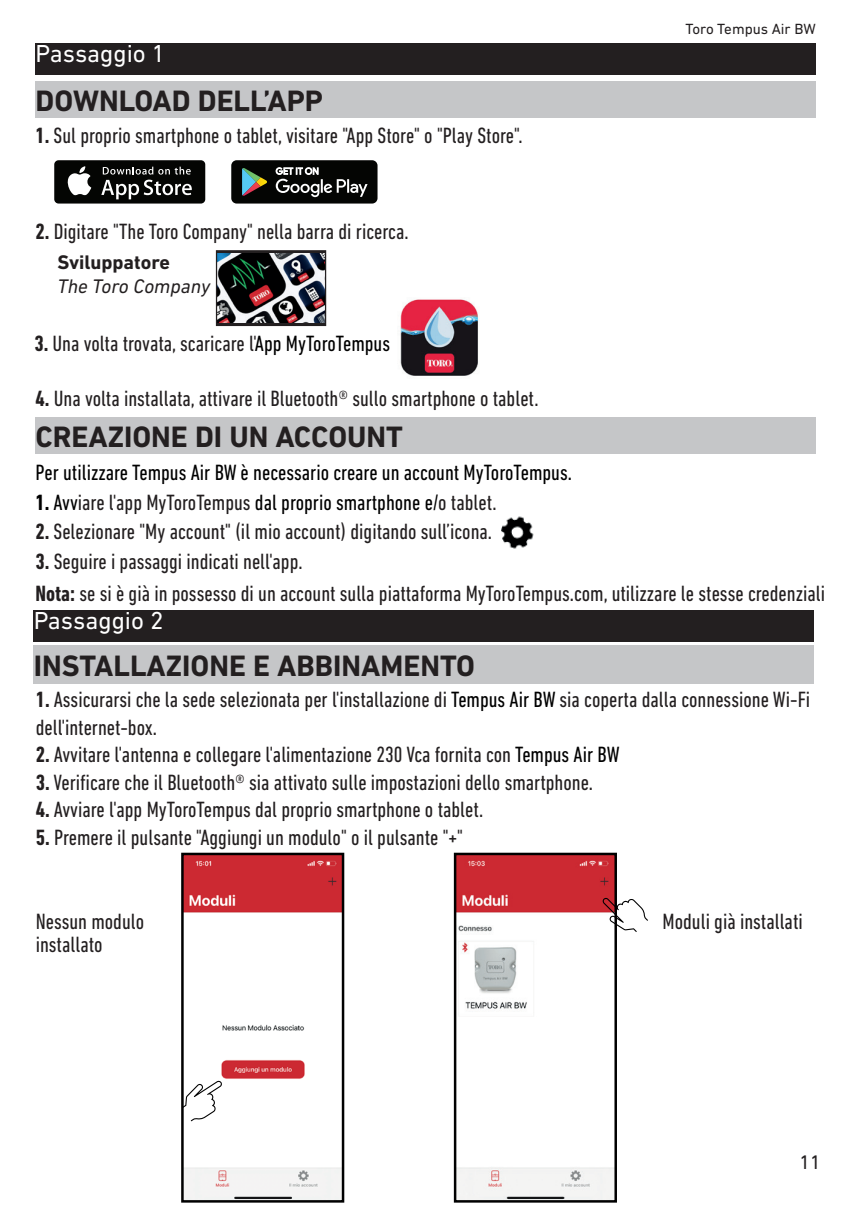
<style>
.page{position:relative;width:851px;height:1205px;background:#fff}
.page>*{position:absolute;margin:0;border:0;box-sizing:border-box;transform-origin:0 0}
.t1{font:700 30px "DIN Next LT Pro";color:#231f20}
.t2{font:25px "DIN Next LT Pro";color:#fff}
.t3{font:condensed 22.5px/27.5px "DIN Next LT Pro";color:#231f20}
.t4{font:condensed 22.5px "DIN Next LT Pro";color:#000}
.t5{font:italic 20px "DIN Next LT Pro";color:#231f20}
.t6{font:700 20px "DIN Next LT Pro";color:#231f20}
.t7{font:20px "DIN Next LT Pro";color:#231f20}
.t8{font:15px "DIN Next LT Pro";color:#231f20}
.s1{font-weight:700}
.s2{color:#000}
.s3{font-weight:700;color:#000}
</style>
<div class="page">
<div style="left:34px;top:610px;width:779px;height:31px;background:#231f20"></div>
<div style="left:34px;top:645px;width:779px;height:38px;background:#c5c6c8"></div>
<div style="left:35px;top:43px;width:780px;height:32px;background:#231f20"></div>
<div style="left:54px;top:160px;width:151px;height:44px;background:#040503;border-radius:4px"></div>
<svg style="left:67px;top:166px;width:24px;height:29px"></svg>
<svg style="left:101px;top:167px;width:91px;height:32px"></svg>
<div style="left:231px;top:160px;width:146px;height:44px;background:#040503;border-radius:5px"></div>
<svg style="left:276px;top:167px;width:91px;height:30px"></svg>
<svg style="left:242px;top:168px;width:25px;height:28px"></svg>
<div style="left:216px;top:251px;width:109px;height:74px;background:#231f20"></div>
<img style="left:218px;top:253px;width:106px;height:70px">
<div style="left:216px;top:250px;width:110px;height:76px;border:1px solid #231f20"></div>
<img style="left:400px;top:299px;width:79px;height:77px">
<div style="left:36px;top:81px;width:779px;height:37px;background:#c5c6c8"></div>
<img style="left:501px;top:516px;width:33px;height:33px">
<div style="left:35px;top:417px;width:780px;height:37px;background:#c5c6c8"></div>
<img style="left:184px;top:856px;width:157px;height:343px">
<div style="left:181px;top:853px;width:163px;height:349px;border:2px solid #000"></div>
<img style="left:457px;top:856px;width:157px;height:343px">
<div style="left:454px;top:853px;width:163px;height:349px;border:2px solid #000"></div>
<svg style="left:595px;top:884px;width:53px;height:55px"></svg>
<svg style="left:181px;top:1073px;width:52px;height:52px"></svg>
<p class="t2" style="left:35px;top:39px;width:131px">Passaggio 1</p>
<h1 class="t1" style="left:36px;top:83px;width:289px">DOWNLOAD DELL’APP</h1>
<p class="t3" style="left:35px;top:121px;width:488px"><span class="s1">1.</span> Sul proprio smartphone o tablet, visitare "App Store" o "Play Store".</p>
<p class="t3" style="left:35px;top:218px;width:374px"><span class="s1">2.</span> Digitare "The Toro Company" nella barra di ricerca.</p>
<p class="t6" style="left:57px;top:250px;width:114px">Sviluppatore</p>
<p class="t5" style="left:57px;top:275px;width:154px">The Toro Company</p>
<p class="t3" style="left:34px;top:329px;width:357px"><span class="s1">3.</span> Una volta trovata, scaricare l'<span class="s2">App MyToroTempus</span></p>
<p class="t3" style="left:35px;top:385px;width:504px"><span class="s1">4.</span> Una volta installata, attivare il Bluetooth® sullo smartphone o tablet.</p>
<h1 class="t1" style="left:35px;top:419px;width:369px">CREAZIONE DI UN ACCOUNT</h1>
<p class="t4" style="left:35px;top:460px;width:538px">Per utilizzare Tempus Air BW è necessario creare un account MyToroTempus.</p>
<p class="t3" style="left:35px;top:488px;width:462px"><span class="s3">1.</span> <span class="s2">Avv</span>iare l'app MyToroTempus <span class="s2">dal proprio smartphone e/</span>o tablet.</p>
<p class="t3" style="left:35px;top:518px;width:458px"><span class="s1">2.</span> Selezionare "My account" (il mio account) digitando sull’icona.</p>
<p class="t3" style="left:35px;top:547px;width:269px"><span class="s1">3.</span> Seguire i passaggi indicati nell'app.</p>
<p class="t8" style="left:685px;top:20px;width:132px">Toro Tempus Air BW</p>
<p class="t3" style="left:35px;top:580px;width:791px"><span class="s1">Nota:</span> se si è già in possesso di un account sulla piattaforma MyToroTempus.com, utilizzare le stesse credenziali</p>
<p class="t2" style="left:34px;top:605px;width:131px">Passaggio 2</p>
<h1 class="t1" style="left:34px;top:648px;width:442px">INSTALLAZIONE E ABBINAMENTO</h1>
<p class="t3" style="left:36px;top:685px;width:776px"><span class="s1">1.</span> Assicurarsi che la sede selezionata per l'installazione di <span class="s2">Tempus Air BW</span> sia coperta dalla connessione Wi-Fi dell'internet-box.</p>
<p class="t3" style="left:36px;top:740px;width:585px"><span class="s1">2.</span> Avvitare l'antenna e collegare l'alimentazione 230 Vca fornita con <span class="s2">Tempus Air BW</span></p>
<p class="t3" style="left:36px;top:768px;width:559px"><span class="s1">3.</span> Verificare che il Bluetooth® sia attivato sulle impostazioni dello smartphone.</p>
<p class="t3" style="left:36px;top:795px;width:449px"><span class="s1">4.</span> Avviare l'app MyToroTempus dal proprio smartphone o tablet.</p>
<p class="t3" style="left:36px;top:823px;width:428px"><span class="s1">5.</span> Premere il pulsante "Aggiungi un modulo" o il pulsante "+"</p>
<p class="t3" style="left:36px;top:910px;width:110px;line-height:22.5px">Nessun modulo installato</p>
<p class="t3" style="left:662px;top:908px;width:142px">Moduli già installati</p>
<p class="t7" style="left:799px;top:1151px;width:23px">11</p>
</div>
